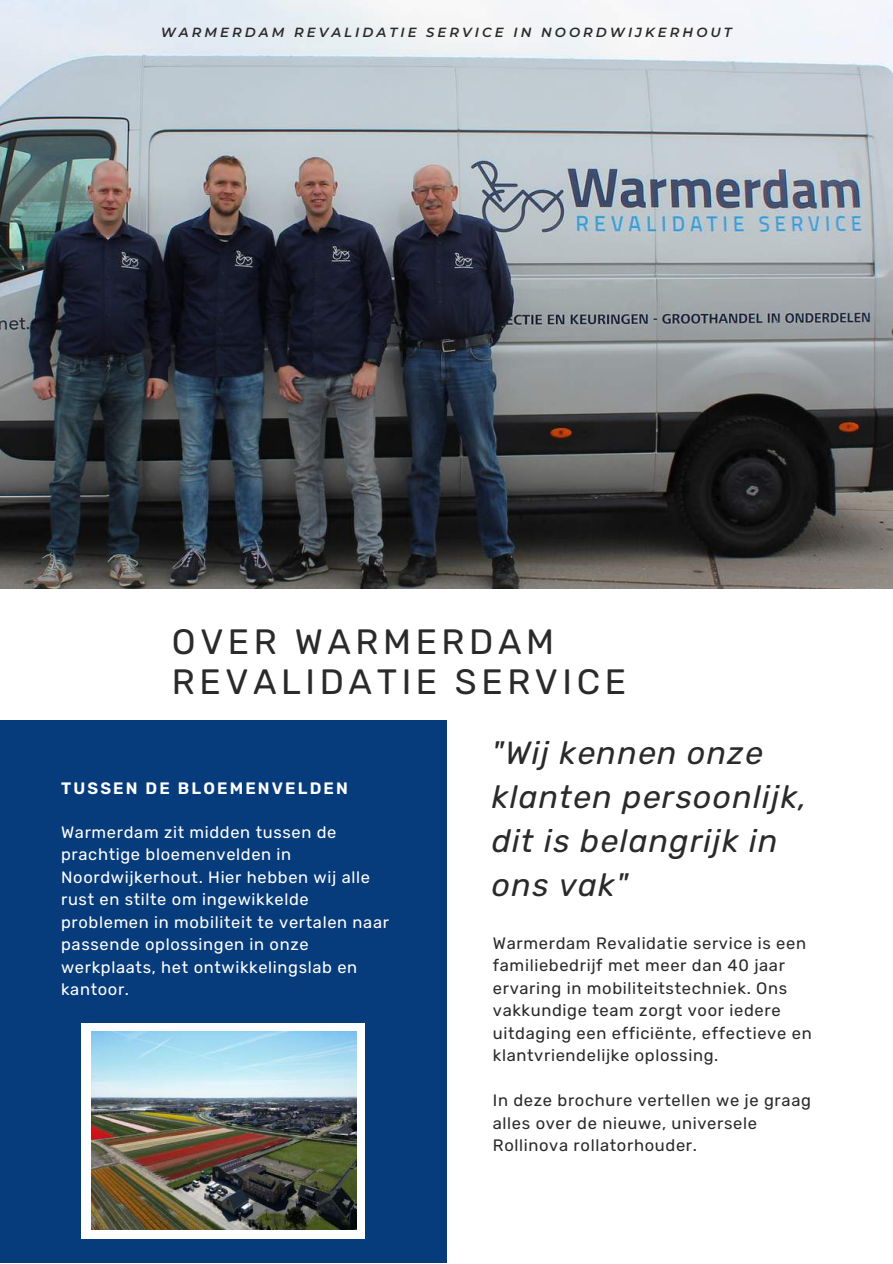
<style>
.page{position:relative;width:893px;height:1264px;background:#fff}
.page>*{position:absolute;margin:0;border:0;box-sizing:border-box;transform-origin:0 0}
.t1{font:35.1px/39.3px "Rubik";letter-spacing:.13em;color:#2a2a2a}
.t2{font:italic 32.1px/43.8px "Rubik";letter-spacing:.04em;color:#2a2a2a}
.t3{font:16.5px/22.5px "Rubik";letter-spacing:.04em;color:#2a2a2a}
.t4{font:16.5px/22.5px "Rubik";letter-spacing:.04em;color:#fff}
.t5{font:600 16.5px "Rubik";letter-spacing:.13em;color:#fff}
.t6{font:italic 600 13.2px "Montserrat";letter-spacing:.23em;color:#2a2a2a}
</style>
<div class="page">
<div style="left:0;top:720px;width:446px;height:542px;background:#063c7c"></div>
<img style="left:0;top:0;width:892px;height:588px">
<div style="left:81px;top:1022px;width:284px;height:216px;background:#fff"></div>
<img style="left:91px;top:1031px;width:265px;height:198px">
<p class="t6" style="left:161px;top:25px;width:572px">WARMERDAM REVALIDATIE SERVICE IN NOORDWIJKERHOUT</p>
<h1 class="t1" style="left:172px;top:622px;width:455px">OVER WARMERDAM<br>REVALIDATIE SERVICE</h1>
<p class="t5" style="left:61px;top:779px;width:288px">TUSSEN DE BLOEMENVELDEN</p>
<p class="t4" style="left:61px;top:820px;width:329px">Warmerdam zit midden tussen de prachtige bloemenvelden in<br>Noordwijkerhout. Hier hebben wij alle rust en stilte om ingewikkelde problemen in mobiliteit te vertalen naar passende oplossingen in onze werkplaats, het ontwikkelingslab en kantoor.</p>
<h2 class="t2" style="left:492px;top:731px;width:316px">"Wij kennen onze klanten persoonlijk, dit is belangrijk in ons vak"</h2>
<p class="t3" style="left:493px;top:932px;width:320px">Warmerdam Revalidatie service is een familiebedrijf met meer dan 40 jaar ervaring in mobiliteitstechniek. Ons vakkundige team zorgt voor iedere uitdaging een efficiënte, effectieve en klantvriendelijke oplossing.</p>
<p class="t3" style="left:493px;top:1089px;width:319px">In deze brochure vertellen we je graag alles over de nieuwe, universele<br>Rollinova rollatorhouder.</p>
</div>
